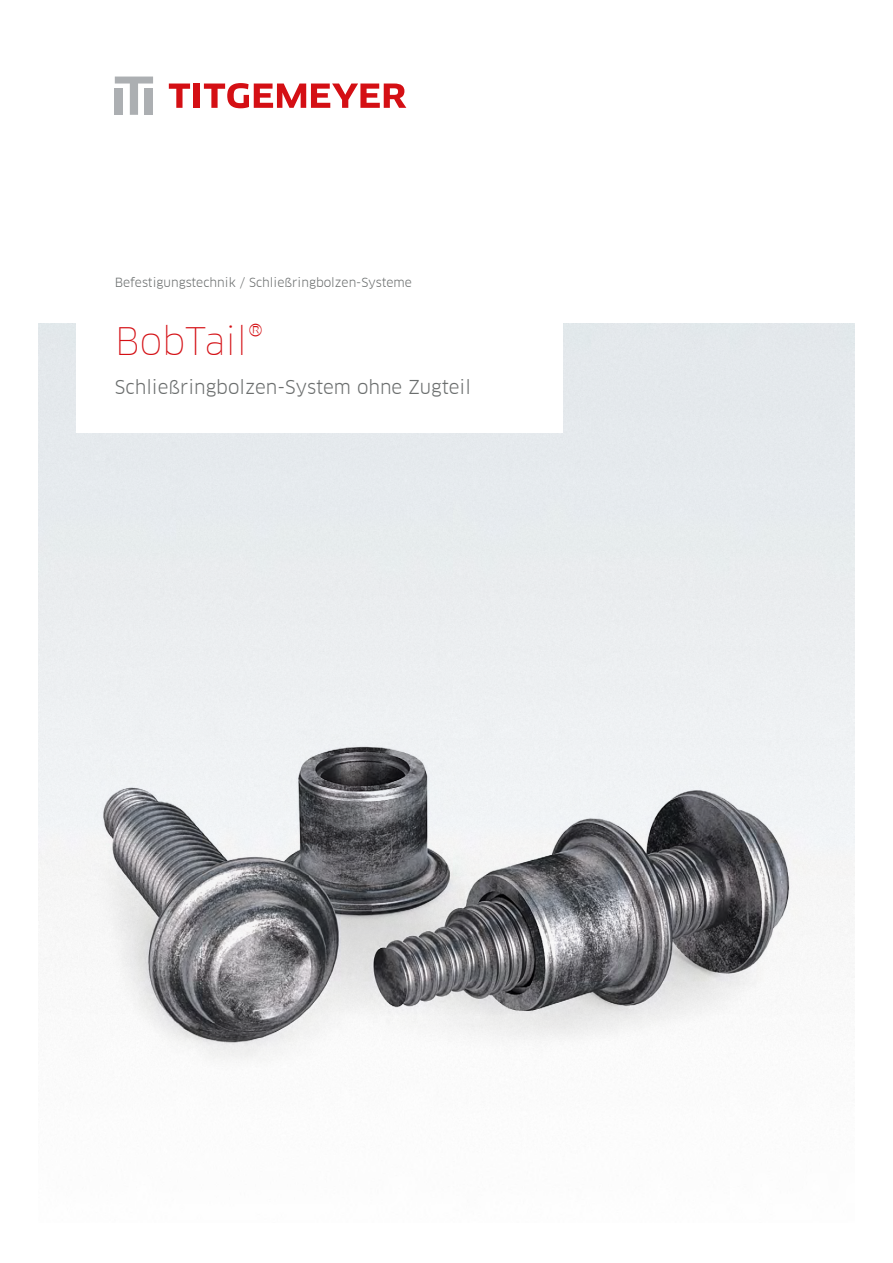
<style>
.page{position:relative;width:893px;height:1263px;background:#fff}
.page>*{position:absolute;margin:0;border:0;box-sizing:border-box;transform-origin:0 0}
.t1{font:100 37.2px "Clan Offc Pro";letter-spacing:-.005em;color:#d40f14}
.t2{font:18.75px "Clan Offc Pro";color:#6b6e6e}
.t3{font:12.3px "Clan Offc Pro";color:#6b6e6e}
</style>
<div class="page">
<img style="left:65px;top:705px;width:755px;height:400px">
<svg style="left:115px;top:77px;width:38px;height:38px"></svg>
<svg style="left:169px;top:84px;width:21px;height:24px"></svg>
<div style="left:194px;top:84px;width:6px;height:24px;background:#d40f14"></div>
<svg style="left:204px;top:83px;width:202px;height:25px"></svg>
<p class="t3" style="left:115px;top:275px;width:299px">Befestigungstechnik / Schließringbolzen-Systeme</p>
<h1 class="t1" style="left:115px;top:319px;width:151px">BobTail®</h1>
<h2 class="t2" style="left:115px;top:376px;width:358px">Schließringbolzen-System ohne Zugteil</h2>
</div>
